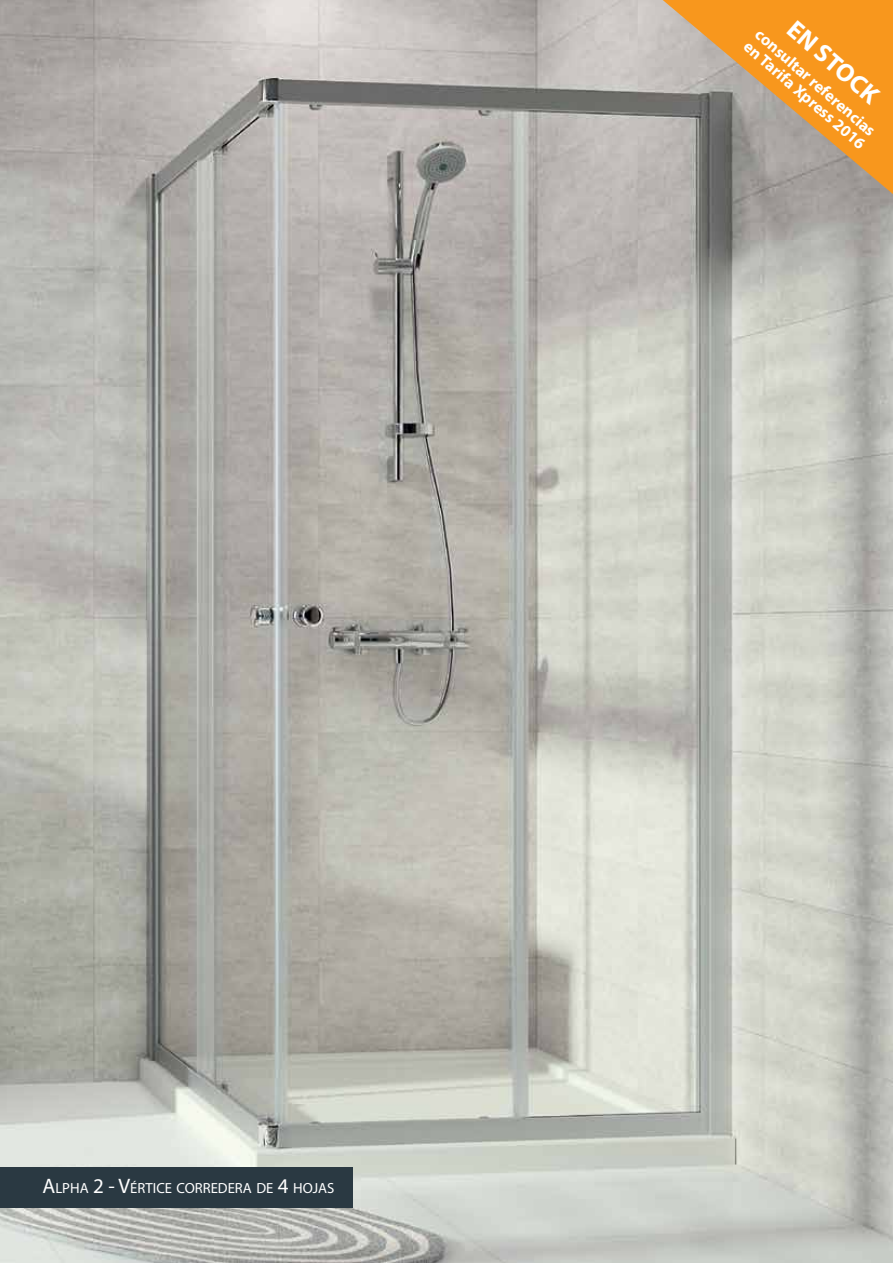
<style>
.page{position:relative;width:893px;height:1263px;background:#fff}
.page>*{position:absolute;margin:0;border:0;box-sizing:border-box;transform-origin:0 0}
.t1{font:700 25.5px "Myriad Pro";color:#fff}
.t2{font:700 16.5px "Myriad Pro";color:#fff}
.t3{font:14.7px "Myriad Pro";color:#fff}
.s1{font-size:21px}
</style>
<div class="page">
<img style="left:0;top:0;width:893px;height:1263px">
<div style="left:0;top:1167px;width:353px;height:41px;background:#2a3942"></div>
<svg style="left:663px;top:0;width:230px;height:194px;background:#cb995b"></svg>
<h1 class="t1" style="left:802px;top:13px;width:114px;rotate:41deg">EN STOCK</h1>
<p class="t2" style="left:764px;top:24px;width:155px;rotate:41deg">consultar referencias</p>
<p class="t2" style="left:753px;top:36px;width:157px;rotate:41deg">en Tarifa Xpress 2016</p>
<p class="t3" style="left:43px;top:1178px;width:293px"><span class="s1">A</span>LPHA <span class="s1">2 - V</span>ÉRTICE CORREDERA DE <span class="s1">4</span> HOJAS</p>
</div>
